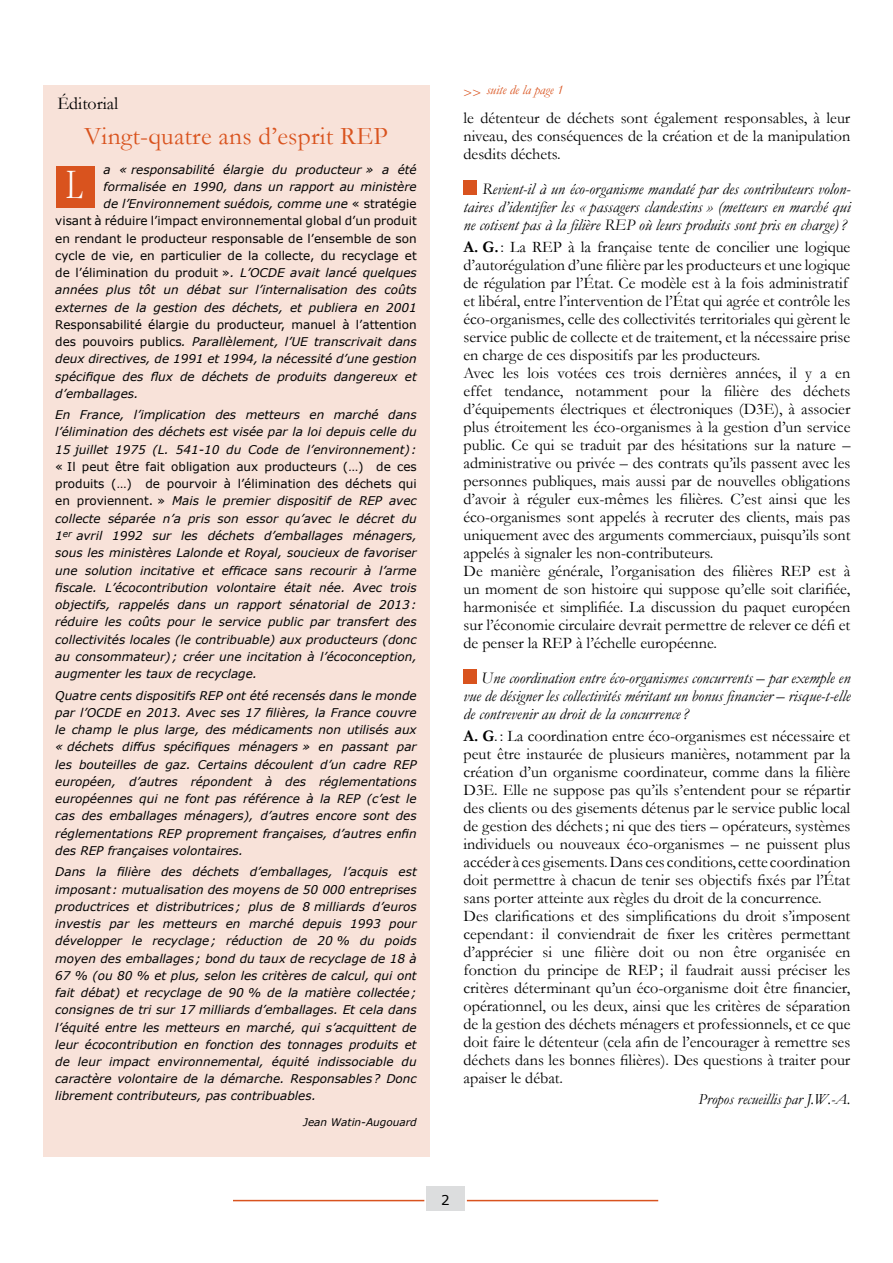
<style>
.page{position:relative;width:893px;height:1263px;background:#fff}
.page>*{position:absolute;margin:0;border:0;box-sizing:border-box;transform-origin:0 0}
.t1{font:43.5px "Garamond";color:#fff;scale:.65 1}
.t2{font:25.5px "Garamond";letter-spacing:.01em;color:#d9531e}
.t3{font:18px "Garamond";color:#000}
.t4{font:16.2px/18px "Garamond";color:#000}
.t5{font:italic 16.2px/18px "Garamond";color:#000;text-align:justify}
.t6{font:italic 15.6px "Garamond";color:#000}
.t7{font:italic 13.5px "Garamond";color:#d9531e}
.t8{font:13.5px "Verdana";color:#000}
.t9{font:italic 12px/17.2px "Verdana";color:#000;text-align:justify}
.t10{font:italic 10.5px "Verdana";color:#000}
.s1{font-style:normal}
.s2{font-weight:700}
</style>
<div class="page">
<hr style="left:233px;top:1200px;width:191px;height:1px;background:#d9531e">
<hr style="left:467px;top:1200px;width:191px;height:1px;background:#d9531e">
<div style="left:426px;top:1186px;width:39px;height:25px;background:#dcddde"></div>
<div style="left:43px;top:85px;width:386px;height:1071px;background:#f8e2d9"></div>
<div style="left:463px;top:180px;width:14px;height:15px;background:#d9531e"></div>
<div style="left:463px;top:669px;width:14px;height:15px;background:#d9531e"></div>
<div style="left:56px;top:166px;width:39px;height:41px;background:#d9531e"></div>
<h3 class="t3" style="left:57px;top:93px;width:62px">Éditorial</h3>
<h2 class="t2" style="left:84px;top:120px;width:305px">Vingt-quatre ans d’esprit REP</h2>
<p class="t9" style="left:55px;top:160px;width:363px;text-align:right">a « responsabilité élargie du producteur » a été formalisée en 1990, dans un rapport au ministère<br>de l’Environnement suédois, comme une <span class="s1">« stratégie<br>visant à réduire l’impact environnemental global d’un produit en rendant le producteur responsable de l’ensemble de son cycle de vie, en particulier de la collecte, du recyclage et de l’élimination du produit »</span>. L’OCDE avait lancé quelques années plus tôt un débat sur l’internalisation des coûts externes de la gestion des déchets, et publiera en 2001</p>
<p class="t9" style="left:55px;top:315px;width:363px"><span class="s1">Responsabilité élargie du producteur, manuel à l’attention des pouvoirs publics</span>. Parallèlement, l’UE transcrivait dans deux directives, de 1991 et 1994, la nécessité d’une gestion spécifique des flux de déchets de produits dangereux et d’emballages.</p>
<p class="t9" style="left:55px;top:406px;width:363px">En France, l’implication des metteurs en marché dans l’élimination des déchets est visée par la loi depuis celle du 15 juillet 1975 (L. 541-10 du Code de l’environnement) :</p>
<p class="t9" style="left:55px;top:458px;width:363px"><span class="s1">« Il peut être fait obligation aux producteurs (…) de ces produits (…) de pourvoir à l’élimination des déchets qui en proviennent. »</span> Mais le premier dispositif de REP avec collecte séparée n’a pris son essor qu’avec le décret du 1<sup>er</sup> avril 1992 sur les déchets d’emballages ménagers, sous les ministères Lalonde et Royal, soucieux de favoriser une solution incitative et efficace sans recourir à l’arme fiscale. L’écocontribution volontaire était née. Avec trois objectifs, rappelés dans un rapport sénatorial de 2013: réduire les coûts pour le service public par transfert des collectivités locales (le contribuable) aux producteurs (donc au consommateur) ; créer une incitation à l’écoconception, augmenter les taux de recyclage.</p>
<p class="t9" style="left:55px;top:686px;width:363px">Quatre cents dispositifs REP ont été recensés dans le monde par l’OCDE en 2013. Avec ses 17 filières, la France couvre le champ le plus large, des médicaments non utilisés aux « déchets diffus spécifiques ménagers » en passant par les bouteilles de gaz. Certains découlent d’un cadre REP européen, d’autres répondent à des réglementations européennes qui ne font pas référence à la REP (c’est le cas des emballages ménagers), d’autres encore sont des réglementations REP proprement françaises, d’autres enfin des REP françaises volontaires.</p>
<p class="t9" style="left:55px;top:863px;width:363px">Dans la filière des déchets d’emballages, l’acquis est imposant : mutualisation des moyens de 50 000 entreprises productrices et distributrices; plus de 8 milliards d’euros investis par les metteurs en marché depuis 1993 pour développer le recyclage; réduction de 20 % du poids moyen des emballages; bond du taux de recyclage de 18 à 67 % (ou 80 % et plus, selon les critères de calcul, qui ont fait débat) et recyclage de 90 % de la matière collectée; consignes de tri sur 17 milliards d’emballages. Et cela dans l’équité entre les metteurs en marché, qui s’acquittent de leur écocontribution en fonction des tonnages produits et de leur impact environnemental, équité indissociable du caractère volontaire de la démarche. Responsables? Donc librement contributeurs, pas contribuables.</p>
<p class="t10" style="left:303px;top:1115px;width:115px">Jean Watin-Augouard</p>
<h1 class="t1" style="left:67px;top:158px;width:26px">L</h1>
<p class="t7" style="left:463px;top:82px;width:102px">&gt;&gt; suite de la page 1</p>
<h3 class="t4" style="left:463px;top:108px;width:388px;text-align:justify">le détenteur de déchets sont également responsables, à leur niveau, des conséquences de la création et de la manipulation desdits déchets.</h3>
<h3 class="t5" style="left:463px;top:179px;width:389px;text-indent:19px">Revient-il à un éco-organisme mandaté par des contributeurs volon&shy;taires d’identifier les « passagers clandestins » (metteurs en marché qui ne cotisent pas à la filière REP où leurs produits sont pris en charge)?</h3>
<p class="t4" style="left:463px;top:238px;width:388px"><span class="s2">A. G.</span>: La REP à la française tente de concilier une logique d’autorégulation d’une filière par les producteurs et une logique de régulation par l’État. Ce modèle est à la fois administratif et libéral, entre l’intervention de l’État qui agrée et contrôle les éco-organismes, celle des collectivités territoriales qui gèrent le service public de collecte et de traitement, et la nécessaire prise en charge de ces dispositifs par les producteurs.<br>Avec les lois votées ces trois dernières années, il y a en effet tendance, notamment pour la filière des déchets d’équipements électriques et électroniques (D3E), à associer plus étroitement les éco-organismes à la gestion d’un service public. Ce qui se traduit par des hésitations sur la nature – administrative ou privée – des contrats qu’ils passent avec les personnes publiques, mais aussi par de nouvelles obligations d’avoir à réguler eux-mêmes les filières. C’est ainsi que les éco-organismes sont appelés à recruter des clients, mais pas uniquement avec des arguments commerciaux, puisqu’ils sont appelés à signaler les non-contributeurs.<br>De manière générale, l’organisation des filières REP est à un moment de son histoire qui suppose qu’elle soit clarifiée, harmonisée et simplifiée. La discussion du paquet européen sur l’économie circulaire devrait permettre de relever ce défi et de penser la REP à l’échelle européenne.</p>
<h3 class="t5" style="left:463px;top:669px;width:388px;text-indent:18px">Une coordination entre éco-organismes concurrents – par exemple en vue de désigner les collectivités méritant un bonus financier – risque-t-elle de contrevenir au droit de la concurrence?</h3>
<p class="t4" style="left:463px;top:727px;width:388px"><span class="s2">A. G</span>. : La coordination entre éco-organismes est nécessaire et peut être instaurée de plusieurs manières, notamment par la création d’un organisme coordinateur, comme dans la filière D3E. Elle ne suppose pas qu’ils s’entendent pour se répartir des clients ou des gisements détenus par le service public local de gestion des déchets; ni que des tiers – opérateurs, systèmes individuels ou nouveaux éco-organismes – ne puissent plus accéder à ces gisements. Dans ces conditions, cette coordination doit permettre à chacun de tenir ses objectifs fixés par l’État sans porter atteinte aux règles du droit de la concurrence.<br>Des clarifications et des simplifications du droit s’imposent cependant: il conviendrait de fixer les critères permettant d’apprécier si une filière doit ou non être organisée en fonction du principe de REP; il faudrait aussi préciser les critères déterminant qu’un éco-organisme doit être financier, opérationnel, ou les deux, ainsi que les critères de séparation de la gestion des déchets ménagers et professionnels, et ce que doit faire le détenteur (cela afin de l’encourager à remettre ses déchets dans les bonnes filières). Des questions à traiter pour apaiser le débat.</p>
<h3 class="t6" style="left:698px;top:1090px;width:154px">Propos recueillis par J.W.-A.</h3>
<p class="t8" style="left:441px;top:1191px;width:10px">2</p>
</div>
